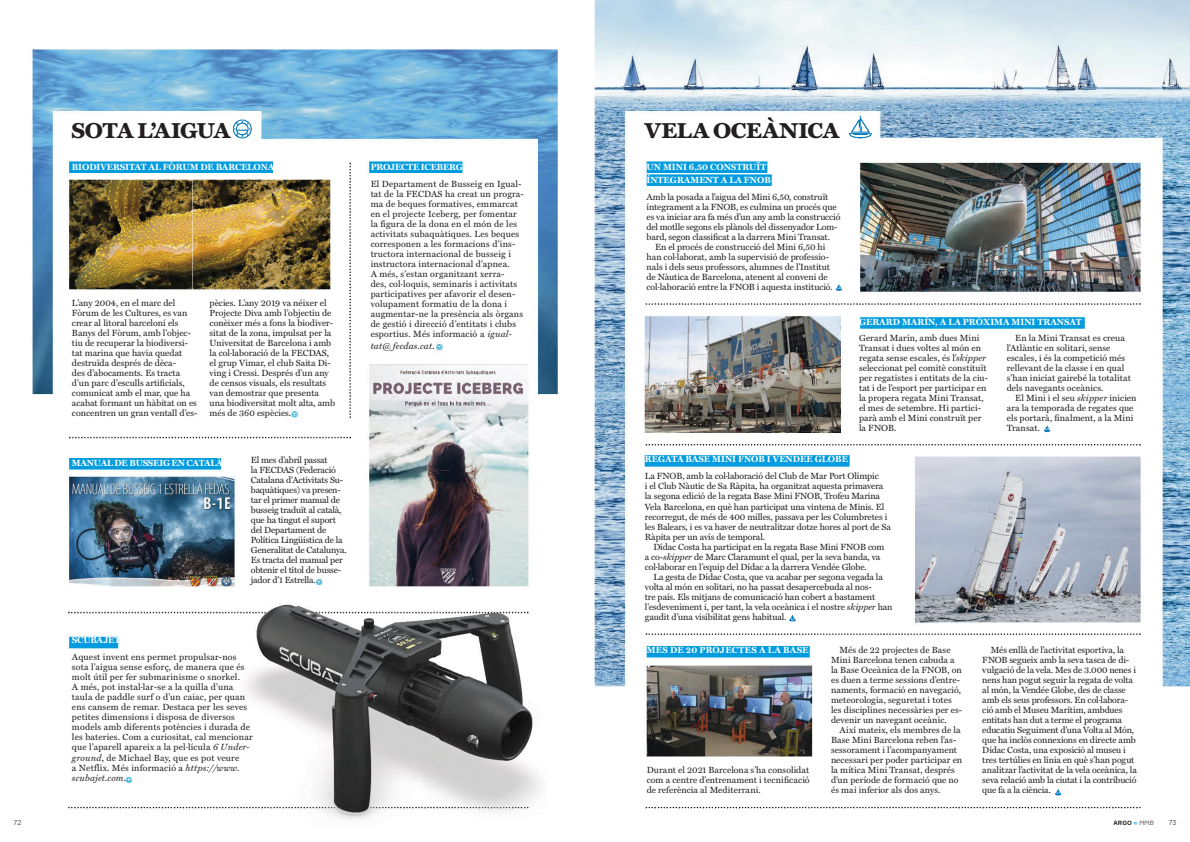
<style>
.page{position:relative;width:1190px;height:842px;background:#fff}
.page>*{position:absolute;margin:0;border:0;box-sizing:border-box;transform-origin:0 0}
.t1{font:700 22px "Miller Daily One";letter-spacing:-.01em;color:#231f20}
.t2{font:700 22px "Miller Daily One";letter-spacing:-.035em;color:#231f20}
.t3{font:9px/10px "Miller Text";color:#231f20}
.t4{font:9px/10px "Miller Text";letter-spacing:.02em;color:#231f20}
.t5{font:9px/10px "Miller Text";letter-spacing:-.02em;color:#231f20}
.t6{font:700 9px/12.8px "Miller Text";color:#fff}
.t7{font:700 9px "Miller Text";letter-spacing:-.025em;color:#fff}
.t8{font:700 9px "Miller Text";letter-spacing:.025em;color:#fff}
.t9{font:italic 9px "Miller Text";letter-spacing:.02em;color:#231f20}
.t10{font:300 7px "Formular";color:#231f20}
.t11{font:700 6px "Formular";color:#231f20}
.s1{font-style:italic}
.s2{font-size:10px}
.s3{color:#00aeef}
.s4{font-weight:300;font-style:italic}
</style>
<div class="page">
<img style="left:32px;top:0;width:1158px;height:820px">
<h1 class="t2" style="left:71px;top:116px;width:160px">SOTA L’AIGUA</h1>
<p class="t6" style="left:72px;top:160px;width:204px">BIODIVERSITAT AL FÒRUM DE BARCELONA</p>
<p class="t3" style="left:72px;top:298px;width:127px">L’any 2004, en el marc del<br>Fòrum de les Cultures, es van crear al litoral barceloní els<br>Banys del Fòrum, amb l’objec&shy;tiu de recuperar la biodiversi&shy;tat marina que havia quedat destruïda després de dèca-<br>des d’abocaments. Es tracta d’un parc d’esculls artificials, comunicat amb el mar, que ha acabat formant un hàbitat on es concentren un gran ventall d’es-</p>
<p class="t3" style="left:210px;top:298px;width:127px">pècies. L’any 2019 va néixer el<br>Projecte Diva amb l’objectiu de conèixer més a fons la biodiver&shy;sitat de la zona, impulsat per la<br>Universitat de Barcelona i amb la col·laboració de la FECDAS, el grup Vimar, el club Saita Di&shy;ving i Cressi. Després d’un any de censos visuals, els resultats van demostrar que presenta una biodiversitat molt alta, amb més de 360 espècies.</p>
<p class="t7" style="left:72px;top:457px;width:152px">MANUAL DE BUSSEIG EN CATALÀ</p>
<p class="t5" style="left:251px;top:455px;width:97px">El mes d’abril passat<br>la FECDAS (Federació<br>Catalana d’Activitats Su&shy;baquàtiques) va presen&shy;tar el primer manual de busseig traduït al català, que ha tingut el suport del Departament de<br>Política Lingüística de la<br>Generalitat de Catalunya.<br>Es tracta del manual per obtenir el títol de busse&shy;jador d’1 Estrella.</p>
<p class="t7" style="left:72px;top:634px;width:50px">SCUBAJET</p>
<p class="t4" style="left:72px;top:652px;width:182px">Aquest invent ens permet propulsar-nos sota l’aigua sense esforç, de manera que és molt útil per fer submarinisme o snorkel.<br>A més, pot instal·lar-se a la quilla d’una taula de paddle surf o d’un caiac, per quan ens cansem de remar. Destaca per les seves petites dimensions i disposa de diversos models amb diferents potències i durada de les bateries. Com a curiositat, cal mencionar que l’aparell apareix a la pel·lícula <span class="s1">6 Under&shy;ground</span>, de Michael Bay, que es pot veure<br>a Netflix. Més informació a <span class="s1">https://www. scubajet.com</span>.</p>
<p class="t7" style="left:371px;top:162px;width:94px">PROJECTE ICEBERG</p>
<p class="t4" style="left:371px;top:179px;width:155px">El Departament de Busseig en Igual&shy;tat de la FECDAS ha creat un progra&shy;ma de beques formatives, emmarcat en el projecte Iceberg, per fomentar la figura de la dona en el món de les activitats subaquàtiques. Les beques corresponen a les formacions d’ins&shy;tructora internacional de busseig i instructora internacional d’apnea.<br>A més, s’estan organitzant xerra-<br>des, col·loquis, seminaris i activitats participatives per afavorir el desen&shy;volupament formatiu de la dona i augmentar-ne la presència als òrgans de gestió i direcció d’entitats i clubs esportius. Més informació a <span class="s1">igual-</span></p>
<p class="t9" style="left:371px;top:341px;width:66px">tat@fecdas.cat<span class="s2">.</span></p>
<h1 class="t1" style="left:645px;top:116px;width:196px">VELA OCEÀNICA</h1>
<p class="t6" style="left:646px;top:160px;width:126px">UN MINI 6,50 CONSTRUÏT<br>ÍNTEGRAMENT A LA FNOB</p>
<p class="t3" style="left:646px;top:192px;width:183px">Amb la posada a l’aigua del Mini 6,50, construït</p>
<p class="t3" style="left:646px;top:202px;width:192px">íntegrament a la FNOB, es culmina un procés que</p>
<p class="t3" style="left:646px;top:212px;width:195px">es va iniciar ara fa més d’un any amb la construcció</p>
<p class="t3" style="left:646px;top:222px;width:192px">del motlle segons els plànols del dissenyador Lom-</p>
<p class="t3" style="left:646px;top:232px;width:185px">bard, segon classificat a la darrera Mini Transat.</p>
<p class="t3" style="left:655px;top:242px;width:172px">En el procés de construcció del Mini 6,50 hi</p>
<p class="t3" style="left:646px;top:252px;width:184px">han col·laborat, amb la supervisió de professio-</p>
<p class="t3" style="left:646px;top:262px;width:185px">nals i dels seus professors, alumnes de l’Institut</p>
<p class="t3" style="left:646px;top:272px;width:183px">de Nàutica de Barcelona, atenent al conveni de</p>
<p class="t3" style="left:646px;top:282px;width:188px">col·laboració entre la FNOB i aquesta institució.</p>
<p class="t6" style="left:645px;top:452px;width:205px">REGATA BASE MINI FNOB I VENDÉE GLOBE</p>
<p class="t6" style="left:859px;top:315px;width:224px">GERARD MARÍN, A LA PRÓXIMA MINI TRANSAT</p>
<p class="t3" style="left:859px;top:333px;width:131px">Gerard Marín, amb dues Mini<br>Transat i dues voltes al món en regata sense escales, és l’<span class="s1">skipper </span>seleccionat pel comitè constituït per regatistes i entitats de la ciu&shy;tat i de l’esport per participar en la propera regata Mini Transat, el mes de setembre. Hi partici&shy;parà amb el Mini construït per la FNOB.</p>
<p class="t3" style="left:1006px;top:333px;width:125px;text-indent:9px">En la Mini Transat es creua l’Atlàntic en solitari, sense escales, i és la competició més rellevant de la classe i en qual s’han iniciat gairebé la totalitat dels navegants oceànics.</p>
<p class="t3" style="left:1006px;top:392px;width:131px;text-indent:9px">El Mini i el seu <span class="s1">skipper</span> inicien ara la temporada de regates que els portarà, finalment, a la Mini<br>Transat.</p>
<p class="t3" style="left:645px;top:471px;width:247px">La FNOB, amb la col·laboració del Club de Mar Port Olímpic<br>i el Club Nàutic de Sa Ràpita, ha organitzat aquesta primavera la segona edició de la regata Base Mini FNOB, Trofeu Marina Vela Barcelona, en què han participat una vintena de Minis. El recorregut, de més de 400 milles, passava per les Columbretes i les Balears, i es va haver de neutralitzar dotze hores al port de Sa Ràpita per un avís de temporal.</p>
<p class="t3" style="left:645px;top:541px;width:241px;text-indent:9px">Dídac Costa ha participat en la regata Base Mini FNOB com a co-<span class="s1">skipper</span> de Marc Claramunt el qual, per la seva banda, va col·laborar en l’equip del Dídac a la darrera Vendée Globe.</p>
<p class="t3" style="left:645px;top:571px;width:249px;text-indent:9px">La gesta de Dídac Costa, que va acabar per segona vegada la volta al món en solitari, no ha passat desapercebuda al nos-<br>tre país. Els mitjans de comunicació han cobert a bastament l’esdeveniment i, per tant, la vela oceànica i el nostre <span class="s1">skipper</span> han gaudit d’una visibilitat gens habitual.</p>
<p class="t8" style="left:646px;top:644px;width:163px">MÉS DE 20 PROJECTES A LA BASE</p>
<p class="t3" style="left:646px;top:764px;width:164px;text-align:justify">Durant el 2021 Barcelona s’ha consolidat com a centre d’entrenament i tecnificació de referència al Mediterrani.</p>
<p class="t3" style="left:831px;top:644px;width:133px;text-indent:9px">Més de 22 projectes de Base<br>Mini Barcelona tenen cabuda a la Base Oceànica de la FNOB, on es duen a terme sessions d’entre&shy;naments, formació en navegació, meteorologia, seguretat i totes les disciplines necessàries per es&shy;devenir un navegant oceànic.</p>
<p class="t3" style="left:831px;top:724px;width:133px;text-indent:9px">Així mateix, els membres de la<br>Base Mini Barcelona reben l’as&shy;sessorament i l’acompanyament necessari per poder participar en la mítica Mini Transat, després d’un període de formació que no és mai inferior als dos anys.</p>
<p class="t3" style="left:982px;top:644px;width:156px;text-indent:9px">Més enllà de l’activitat esportiva, la FNOB segueix amb la seva tasca de di&shy;vulgació de la vela. Mes de 3.000 nenes i nens han pogut seguir la regata de volta al món, la Vendée Globe, des de classe amb els seus professors. En col·labora&shy;ció amb el Museu Marítim, ambdues entitats han dut a terme el programa educatiu Seguiment d’una Volta al Món, que ha inclòs connexions en directe amb Dídac Costa, una exposició al museu i tres tertúlies en línia en què s’han pogut analitzar l’activitat de la vela oceànica, la seva relació amb la ciutat i la contribució que fa a la ciència.</p>
<p class="t10" style="left:14px;top:817px;width:9px">72</p>
<p class="t11" style="left:1113px;top:818px;width:42px">ARGO <span class="s3">≈</span> <span class="s4">MMB</span></p>
<p class="t10" style="left:1168px;top:817px;width:9px">73</p>
</div>
